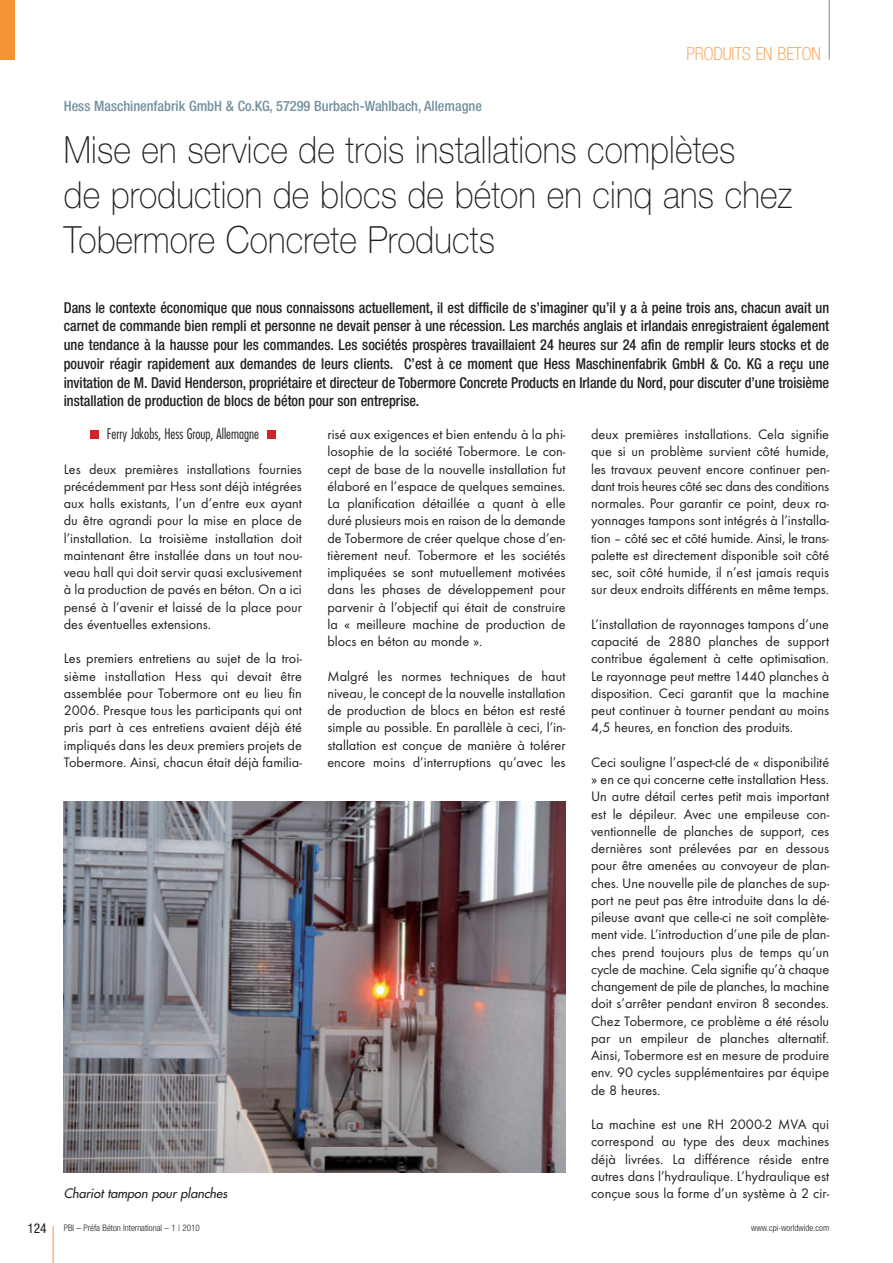
<style>
.page{position:relative;width:893px;height:1263px;background:#fff}
.page>*{position:absolute;margin:0;border:0;box-sizing:border-box;transform-origin:0 0}
.t1{font:100 37.5px/45px "Helvetica Neue";letter-spacing:.005em;color:#231f20;scale:.9 1}
.t2{font:100 condensed 18px "Helvetica Neue";color:#f69238}
.t3{font:500 condensed 15px/18.8px "Helvetica Neue";color:#231f20;text-align:justify;scale:.95 1}
.t4{font:14.25px/17.2px "Futura T";color:#231f20;text-align:justify}
.t5{font:500 condensed 14.25px "Helvetica Neue";color:#73909f}
.t6{font:300 condensed 14.25px "Futura";color:#231f20}
.t7{font:condensed 13.5px "Helvetica Neue";color:#231f20}
.t8{font:italic 12.75px "Futura";color:#231f20}
.t9{font:300 condensed 9px "Helvetica Neue";color:#231f20}
</style>
<div class="page">
<hr style="left:53px;top:1226px;width:1px;height:37px;background:#f69238">
<hr style="left:829px;top:0;width:1px;height:60px;background:#73909f">
<div style="left:0;top:0;width:15px;height:60px;background:#f69238"></div>
<div style="left:267px;top:430px;width:9px;height:9px;background:#d1232a"></div>
<div style="left:90px;top:430px;width:9px;height:9px;background:#d1232a"></div>
<img style="left:64px;top:801px;width:502px;height:371px">
<p class="t5" style="left:64px;top:101px;width:420px">Hess Maschinenfabrik GmbH &amp; Co.KG, 57299 Burbach-Wahlbach, Allemagne</p>
<p class="t2" style="left:686px;top:47px;width:136px">PRODUITS EN BETON</p>
<h1 class="t1" style="left:64px;top:130px;width:811px">Mise en service de trois installations complètes<br>de production de blocs de béton en cinq ans chez<br>Tobermore Concrete Products</h1>
<p class="t3" style="left:64px;top:299px;width:807px">Dans le contexte économique que nous connaissons actuellement, il est difficile de s’imaginer qu’il y a à peine trois ans, chacun avait un carnet de commande bien rempli et personne ne devait penser à une récession. Les marchés anglais et irlandais enregistraient également une tendance à la hausse pour les commandes. Les sociétés prospères travaillaient 24 heures sur 24 afin de remplir leurs stocks et de pouvoir réagir rapidement aux demandes de leurs clients. C’est à ce moment que Hess Maschinenfabrik GmbH &amp; Co. KG a reçu une invitation de M. David Henderson, propriétaire et directeur de Tobermore Concrete Products en Irlande du Nord, pour discuter d’une troisième installation de production de blocs de béton pour son entreprise.</p>
<p class="t6" style="left:107px;top:428px;width:154px">Ferry Jakobs, Hess Group, Allemagne</p>
<p class="t4" style="left:64px;top:461px;width:240px">Les deux premières installations fournies précédemment par Hess sont déjà intégrées aux halls existants, l’un d’entre eux ayant du être agrandi pour la mise en place de l’installation. La troisième installation doit maintenant être installée dans un tout nou&shy;veau hall qui doit servir quasi exclusivement à la production de pavés en béton. On a ici pensé à l’avenir et laissé de la place pour des éventuelles extensions.</p>
<p class="t4" style="left:64px;top:651px;width:240px">Les premiers entretiens au sujet de la troi&shy;sième installation Hess qui devait être assemblée pour Tobermore ont eu lieu fin 2006. Presque tous les participants qui ont pris part à ces entretiens avaient déjà été impliqués dans les deux premiers projets de Tobermore. Ainsi, chacun était déjà familia-</p>
<p class="t8" style="left:64px;top:1187px;width:167px">Chariot tampon pour planches</p>
<p class="t4" style="left:327px;top:427px;width:240px">risé aux exigences et bien entendu à la phi&shy;losophie de la société Tobermore. Le con&shy;cept de base de la nouvelle installation fut élaboré en l’espace de quelques semaines.<br>La planification détaillée a quant à elle duré plusieurs mois en raison de la demande de Tobermore de créer quelque chose d’en&shy;tièrement neuf. Tobermore et les sociétés impliquées se sont mutuellement motivées dans les phases de développement pour parvenir à l’objectif qui était de construire la « meilleure machine de production de blocs en béton au monde ».</p>
<p class="t4" style="left:327px;top:668px;width:240px">Malgré les normes techniques de haut niveau, le concept de la nouvelle installation de production de blocs en béton est resté simple au possible. En parallèle à ceci, l’in&shy;stallation est conçue de manière à tolérer encore moins d’interruptions qu’avec les</p>
<p class="t4" style="left:591px;top:427px;width:240px">deux premières installations. Cela signifie que si un problème survient côté humide, les travaux peuvent encore continuer pen&shy;dant trois heures côté sec dans des conditions normales. Pour garantir ce point, deux ra - yo nnages tampons sont intégrés à l’installa&shy;tion – côté sec et côté humide. Ainsi, le trans&shy;palette est directement disponible soit côté sec, soit côté humide, il n’est jamais requis sur deux endroits différents en même temps.</p>
<p class="t4" style="left:591px;top:617px;width:240px">L’installation de rayonnages tampons d’une capacité de 2880 planches de support contribue également à cette optimisation.<br>Le rayonnage peut mettre 1440 planches à disposition. Ceci garantit que la machine peut continuer à tourner pendant au moins 4,5 heures, en fonction des produits.</p>
<p class="t4" style="left:591px;top:755px;width:240px">Ceci souligne l’aspect-clé de « disponibilité » en ce qui concerne cette installation Hess.<br>Un autre détail certes petit mais important est le dépileur. Avec une empileuse con&shy;ventionnelle de planches de support, ces dernières sont prélevées par en dessous pour être amenées au convoyeur de plan&shy;ches. Une nouvelle pile de planches de sup&shy;port ne peut pas être introduite dans la dé - pileuse avant que celle-ci ne soit complète&shy;ment vide. L’introduction d’une pile de plan&shy;ches prend toujours plus de temps qu’un cycle de machine. Cela signifie qu’à chaque changement de pile de planches, la machine doit s’arrêter pendant environ 8 secondes.<br>Chez Tobermore, ce problème a été résolu par un empileur de planches alternatif.<br>Ainsi, Tobermore est en mesure de produire env. 90 cycles supplémentaires par équipe de 8 heures.</p>
<p class="t4" style="left:591px;top:1117px;width:240px">La machine est une RH 2000-2 MVA qui correspond au type des deux machines déjà livrées. La différence réside entre autres dans l’hydraulique. L’hydraulique est conçue sous la forme d’un système à 2 cir-</p>
<p class="t7" style="left:28px;top:1223px;width:21px">124</p>
<p class="t9" style="left:64px;top:1225px;width:138px">PBI – Préfa Béton International – 1 | 2010</p>
<p class="t9" style="left:751px;top:1225px;width:79px">www.cpi-worldwide.com</p>
</div>
